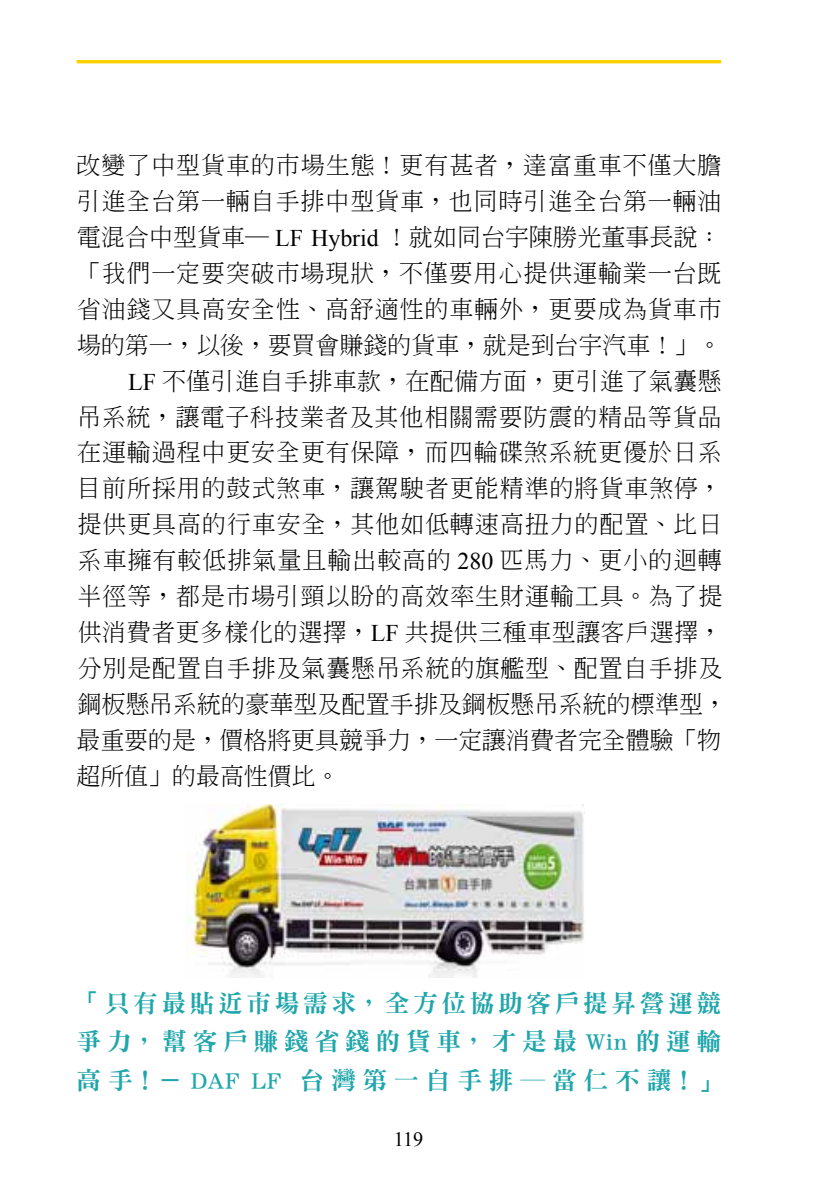
<style>
.page{position:relative;width:817px;height:1200px;background:#fff}
.page>*{position:absolute;margin:0;border:0;box-sizing:border-box;transform-origin:0 0}
.t1{font:24.75px/38.2px "DF Ming Std W9";letter-spacing:.23em;color:#20a6ab;text-align:justify}
.t2{font:300 23.85px "Adobe Ming Std";letter-spacing:.04em;color:#000}
.t3{font:300 23.85px "Adobe Ming Std";color:#000}
.t4{font:300 23.85px "Adobe Ming Std";letter-spacing:.005em;color:#000}
.t5{font:300 23.85px "Adobe Ming Std";letter-spacing:.02em;color:#000}
.t6{font:20.25px "Times New Roman";color:#000}
.s1{font-family:"Times New Roman";font-weight:400}
</style>
<div class="page">
<img style="left:185px;top:804px;width:399px;height:172px">
<hr style="left:77px;top:60px;width:644px;height:3px;background:#fdd000">
<p class="t2" style="left:77px;top:152px;width:646px">改變了中型貨車的市場生態！更有甚者，達富重車不僅大膽</p>
<p class="t2" style="left:77px;top:188px;width:646px">引進全台第一輛自手排中型貨車，也同時引進全台第一輛油</p>
<p class="t4" style="left:77px;top:224px;width:646px">電混合中型貨車─ <span class="s1">LF Hybrid</span> ！就如同台宇陳勝光董事長說：</p>
<p class="t2" style="left:77px;top:260px;width:646px">「我們一定要突破市場現狀，不僅要用心提供運輸業一台既</p>
<p class="t2" style="left:77px;top:296px;width:646px">省油錢又具高安全性、高舒適性的車輛外，更要成為貨車市</p>
<p class="t3" style="left:77px;top:332px;width:646px">場的第一，以後，要買會賺錢的貨車，就是到台宇汽車！」。</p>
<p class="t5" style="left:128px;top:367px;width:595px"><span class="s1">LF</span> 不僅引進自手排車款，在配備方面，更引進了氣囊懸</p>
<p class="t2" style="left:77px;top:403px;width:646px">吊系統，讓電子科技業者及其他相關需要防震的精品等貨品</p>
<p class="t2" style="left:77px;top:439px;width:646px">在運輸過程中更安全更有保障，而四輪碟煞系統更優於日系</p>
<p class="t2" style="left:77px;top:475px;width:646px">目前所採用的鼓式煞車，讓駕駛者更能精準的將貨車煞停，</p>
<p class="t2" style="left:77px;top:511px;width:646px">提供更具高的行車安全，其他如低轉速高扭力的配置、比日</p>
<p class="t2" style="left:78px;top:547px;width:645px">系車擁有較低排氣量且輸出較高的 <span class="s1">280</span> 匹馬力、更小的迴轉</p>
<p class="t2" style="left:78px;top:583px;width:646px">半徑等，都是市場引頸以盼的高效率生財運輸工具。為了提</p>
<p class="t2" style="left:78px;top:619px;width:646px">供消費者更多樣化的選擇，<span class="s1">LF</span> 共提供三種車型讓客戶選擇，</p>
<p class="t2" style="left:78px;top:654px;width:646px">分別是配置自手排及氣囊懸吊系統的旗艦型、配置自手排及</p>
<p class="t4" style="left:78px;top:690px;width:650px">鋼板懸吊系統的豪華型及配置手排及鋼板懸吊系統的標準型，</p>
<p class="t3" style="left:76px;top:726px;width:646px">最重要的是，價格將更具競爭力，一定讓消費者完全體驗「物</p>
<p class="t3" style="left:76px;top:762px;width:265px">超所值」的最高性價比。</p>
<p class="t1" style="left:77px;top:983px;width:646px">「只有最貼近市場需求，全方位協助客戶提昇營運競爭力，幫客戶賺錢省錢的貨車，才是最Win的運輸高手！－DAF LF 台灣第一自手排─當仁不讓！」</p>
<p class="t6" style="left:393px;top:1124px;width:31px">119</p>
</div>
